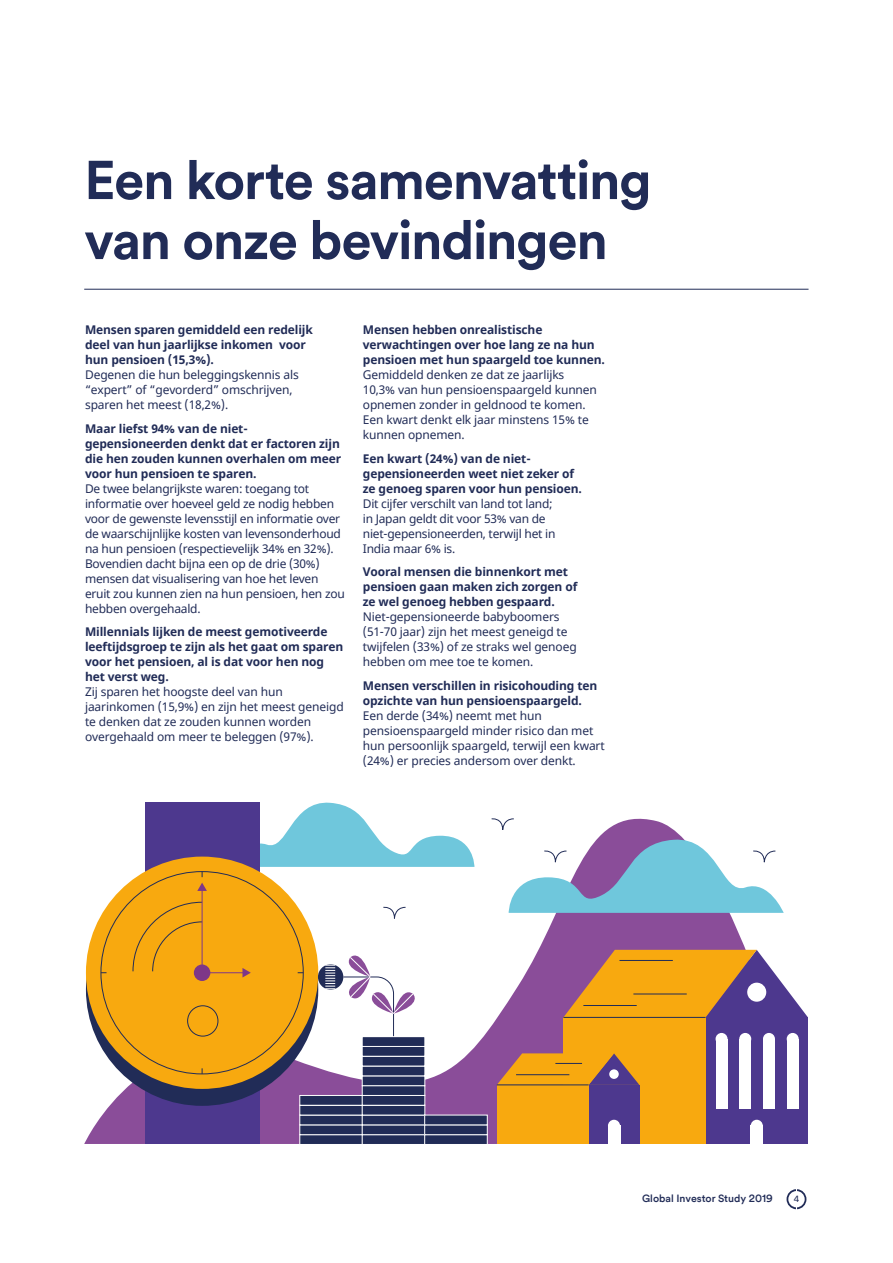
<style>
.page{position:relative;width:893px;height:1263px;background:#fff}
.page>*{position:absolute;margin:0;border:0;box-sizing:border-box;transform-origin:0 0}
.t1{font:700 54px/60px "Schroders Circular TT";letter-spacing:-.025em;color:#212c57}
.t2{font:12px/15px "Noto Sans";letter-spacing:-.01em;color:#212c57}
.t3{font:700 12px/15px "Noto Sans";letter-spacing:-.01em;color:#212c57}
.t4{font:500 10.5px "Schroders Circular TT";color:#212c57}
.t5{font:9px "Schroders Circular TT";color:#212c57}
</style>
<div class="page">
<svg style="left:786px;top:1189px;width:20px;height:20px"></svg>
<div style="left:788px;top:1191px;width:17px;height:16px;background:#fff;border-radius:50%"></div>
<hr style="left:84px;top:289px;width:724px;height:1px;background:#212c57">
<svg style="left:84px;top:803px;width:673px;height:341px"></svg>
<div style="left:145px;top:1039px;width:114px;height:105px;background:#4d388e"></div>
<div style="left:86px;top:873px;width:232px;height:233px;background:#212c57;border-radius:50%"></div>
<svg style="left:299px;top:1135px;width:189px;height:9px;background:#2e3860"></svg>
<div style="left:300px;top:1125px;width:62px;height:10px;background:#212c57"></div>
<div style="left:299px;top:1124px;width:64px;height:11px;border:1px solid #fff"></div>
<div style="left:362px;top:1125px;width:63px;height:10px;background:#212c57"></div>
<div style="left:362px;top:1124px;width:63px;height:11px;border:1px solid #fff"></div>
<div style="left:425px;top:1125px;width:62px;height:10px;background:#212c57"></div>
<div style="left:424px;top:1124px;width:64px;height:11px;border:1px solid #fff"></div>
<div style="left:300px;top:1115px;width:62px;height:10px;background:#212c57"></div>
<div style="left:299px;top:1114px;width:64px;height:11px;border:1px solid #fff"></div>
<div style="left:362px;top:1115px;width:63px;height:10px;background:#212c57"></div>
<div style="left:362px;top:1114px;width:63px;height:11px;border:1px solid #fff"></div>
<div style="left:300px;top:1105px;width:62px;height:10px;background:#212c57"></div>
<div style="left:362px;top:1105px;width:63px;height:10px;background:#212c57"></div>
<div style="left:300px;top:1095px;width:62px;height:10px;background:#212c57"></div>
<div style="left:299px;top:1095px;width:64px;height:11px;border:1px solid #fff"></div>
<div style="left:362px;top:1095px;width:63px;height:10px;background:#212c57"></div>
<div style="left:362px;top:1095px;width:63px;height:11px;border:1px solid #fff"></div>
<div style="left:362px;top:1086px;width:63px;height:9px;background:#212c57"></div>
<div style="left:362px;top:1085px;width:63px;height:11px;border:1px solid #fff"></div>
<div style="left:362px;top:1076px;width:63px;height:10px;background:#212c57"></div>
<div style="left:362px;top:1075px;width:63px;height:11px;border:1px solid #fff"></div>
<div style="left:362px;top:1066px;width:63px;height:10px;background:#212c57"></div>
<div style="left:362px;top:1065px;width:63px;height:11px;border:1px solid #fff"></div>
<div style="left:362px;top:1056px;width:63px;height:10px;background:#212c57"></div>
<div style="left:362px;top:1046px;width:63px;height:10px;background:#212c57"></div>
<div style="left:362px;top:1046px;width:63px;height:11px;border:1px solid #fff"></div>
<div style="left:362px;top:1037px;width:63px;height:9px;background:#212c57"></div>
<div style="left:362px;top:1036px;width:63px;height:11px;border:1px solid #fff"></div>
<div style="left:425px;top:1115px;width:62px;height:10px;background:#212c57"></div>
<div style="left:705px;top:1017px;width:103px;height:127px;background:#4d388e"></div>
<div style="left:563px;top:1017px;width:142px;height:127px;background:#f8a90f"></div>
<svg style="left:563px;top:950px;width:245px;height:67px;background:#ca9151"></svg>
<hr style="left:563px;top:1017px;width:142px;height:1px;background:#212c57">
<hr style="left:583px;top:1005px;width:54px;height:1px;background:#212c57">
<hr style="left:633px;top:993px;width:54px;height:1px;background:#212c57">
<hr style="left:619px;top:960px;width:54px;height:1px;background:#212c57">
<div style="left:589px;top:1085px;width:50px;height:59px;background:#4d388e"></div>
<div style="left:497px;top:1085px;width:92px;height:59px;background:#f8a90f"></div>
<div style="left:145px;top:803px;width:114px;height:78px;background:#4d388e"></div>
<div style="left:86px;top:856px;width:232px;height:233px;background:#f8a90f;border-radius:50%"></div>
<svg style="left:132px;top:901px;width:70px;height:71px"></svg>
<div style="left:194px;top:964px;width:16px;height:17px;background:#7e3788;border-radius:50%"></div>
<hr style="left:202px;top:887px;width:1px;height:86px;background:#7e3788">
<hr style="left:199px;top:972px;width:46px;height:1px;background:#7e3788">
<div style="left:318px;top:964px;width:25px;height:26px;background:#212c57;border-radius:50%"></div>
<svg style="left:242px;top:968px;width:9px;height:9px"></svg>
<div style="left:747px;top:983px;width:19px;height:19px;background:#fff;border-radius:50%"></div>
<div style="left:715px;top:1033px;width:12px;height:12px;background:#fff;border-radius:50%"></div>
<div style="left:739px;top:1033px;width:12px;height:12px;background:#fff;border-radius:50%"></div>
<div style="left:763px;top:1033px;width:12px;height:12px;background:#fff;border-radius:50%"></div>
<div style="left:787px;top:1033px;width:12px;height:12px;background:#fff;border-radius:50%"></div>
<div style="left:739px;top:1039px;width:12px;height:69px;background:#fff"></div>
<div style="left:715px;top:1039px;width:12px;height:69px;background:#fff"></div>
<div style="left:763px;top:1039px;width:12px;height:69px;background:#fff"></div>
<div style="left:787px;top:1039px;width:12px;height:69px;background:#fff"></div>
<svg style="left:325px;top:947px;width:98px;height:91px"></svg>
<svg style="left:382px;top:906px;width:24px;height:13px"></svg>
<svg style="left:491px;top:817px;width:293px;height:96px"></svg>
<div style="left:751px;top:1120px;width:12px;height:12px;background:#fff;border-radius:50%"></div>
<div style="left:751px;top:1126px;width:12px;height:18px;background:#fff"></div>
<div style="left:608px;top:1120px;width:12px;height:12px;background:#fff;border-radius:50%"></div>
<div style="left:608px;top:1126px;width:12px;height:18px;background:#fff"></div>
<svg style="left:497px;top:1053px;width:142px;height:32px"></svg>
<hr style="left:516px;top:1074px;width:53px;height:1px;background:#212c57">
<svg style="left:197px;top:871px;width:10px;height:20px"></svg>
<div style="left:187px;top:1005px;width:31px;height:31px;border:1px solid #212c57;border-radius:50%"></div>
<h1 class="t1" style="left:84px;top:148px;width:569px">Een korte samenvatting van onze bevindingen</h1>
<p class="t3" style="left:85px;top:322px;width:229px">Mensen sparen gemiddeld een redelijk deel van hun jaarlijkse inkomen voor hun pensioen (15,3%).</p>
<p class="t2" style="left:85px;top:368px;width:215px">Degenen die hun beleggingskennis als “expert” of “gevorderd” omschrijven, sparen het meest (18,2%).</p>
<p class="t3" style="left:85px;top:421px;width:258px">Maar liefst 94% van de niet&shy;gepensioneerden denkt dat er factoren zijn die hen zouden kunnen overhalen om meer voor hun pensioen te sparen.</p>
<p class="t2" style="left:85px;top:481px;width:261px">De twee belangrijkste waren: toegang tot informatie over hoeveel geld ze nodig hebben voor de gewenste levensstijl en informatie over de waarschijnlijke kosten van levensonderhoud na hun pensioen (respectievelijk 34% en 32%).<br>Bovendien dacht bijna een op de drie (30%) mensen dat visualisering van hoe het leven eruit zou kunnen zien na hun pensioen, hen zou hebben overgehaald.</p>
<p class="t3" style="left:85px;top:625px;width:260px">Millennials lijken de meest gemotiveerde leeftijdsgroep te zijn als het gaat om sparen voor het pensioen, al is dat voor hen nog het verst weg.</p>
<p class="t2" style="left:85px;top:685px;width:260px">Zij sparen het hoogste deel van hun jaarinkomen (15,9%) en zijn het meest geneigd te denken dat ze zouden kunnen worden overgehaald om meer te beleggen (97%).</p>
<p class="t3" style="left:363px;top:323px;width:244px">Mensen hebben onrealistische verwachtingen over hoe lang ze na hun pensioen met hun spaargeld toe kunnen.</p>
<p class="t2" style="left:363px;top:368px;width:236px">Gemiddeld denken ze dat ze jaarlijks 10,3% van hun pensioenspaargeld kunnen opnemen zonder in geldnood te komen.<br>Een kwart denkt elk jaar minstens 15% te kunnen opnemen.</p>
<p class="t3" style="left:363px;top:451px;width:221px">Een kwart (24%) van de niet&shy;gepensioneerden weet niet zeker of ze genoeg sparen voor hun pensioen.</p>
<p class="t2" style="left:363px;top:496px;width:194px">Dit cijfer verschilt van land tot land; in Japan geldt dit voor 53% van de niet-gepensioneerden, terwijl het in<br>India maar 6% is.</p>
<p class="t3" style="left:363px;top:565px;width:216px">Vooral mensen die binnenkort met pensioen gaan maken zich zorgen of ze wel genoeg hebben gespaard.</p>
<p class="t2" style="left:363px;top:610px;width:215px">Niet-gepensioneerde babyboomers (51-70 jaar) zijn het meest geneigd te twijfelen (33%) of ze straks wel genoeg hebben om mee toe te komen.</p>
<p class="t3" style="left:363px;top:678px;width:236px">Mensen verschillen in risicohouding ten opzichte van hun pensioenspaargeld.</p>
<p class="t2" style="left:363px;top:708px;width:243px">Een derde (34%) neemt met hun pensioenspaargeld minder risico dan met hun persoonlijk spaargeld, terwijl een kwart (24%) er precies andersom over denkt.</p>
<p class="t4" style="left:642px;top:1191px;width:132px">Global Investor Study 2019</p>
<p class="t5" style="left:794px;top:1193px;width:7px">4</p>
</div>
